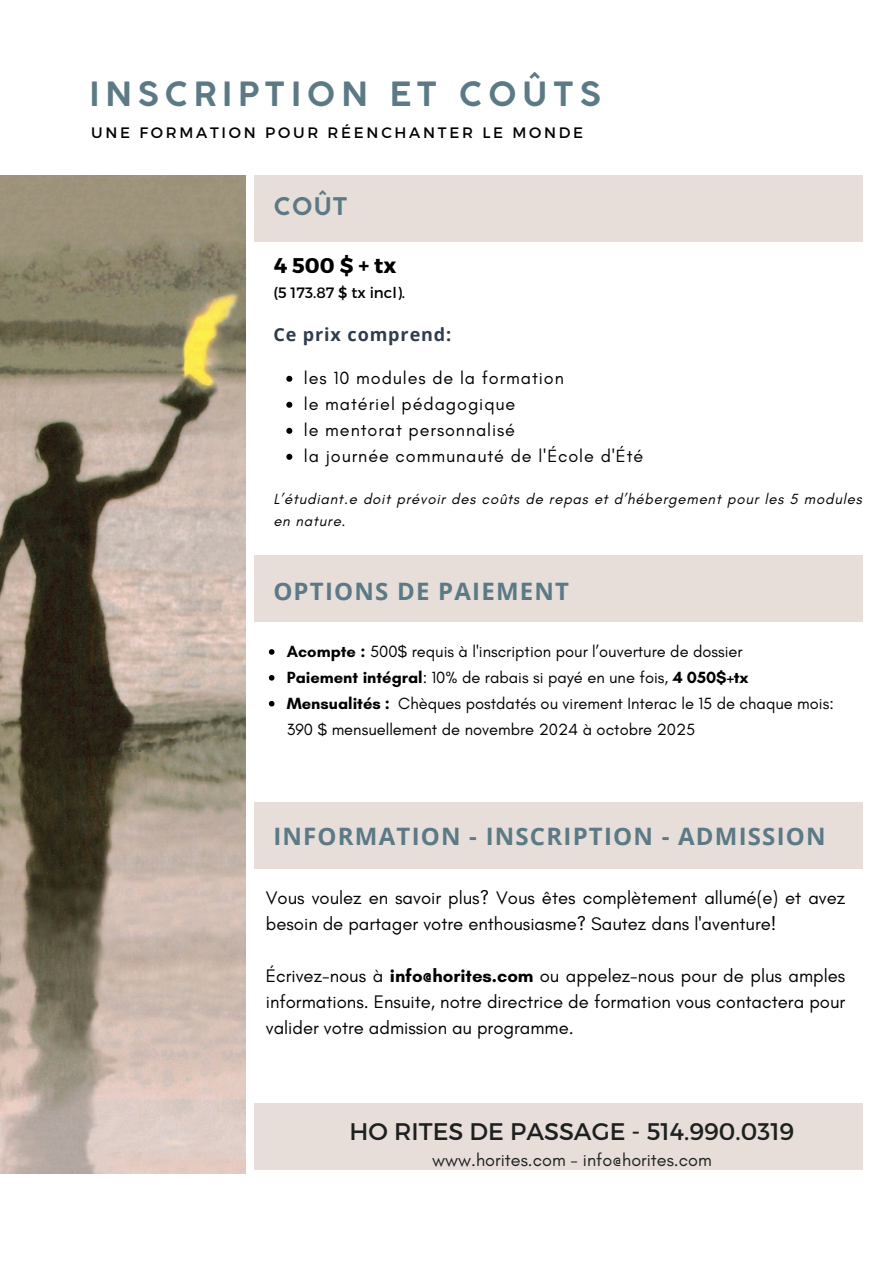
<style>
.page{position:relative;width:894px;height:1264px;background:#fff}
.page>*{position:absolute;margin:0;border:0;box-sizing:border-box;transform-origin:0 0}
.t1{font:700 33px "Coco Gothic";letter-spacing:.18em;color:#5b7a86}
.t2{font:700 24px "Open Sans";letter-spacing:.05em;color:#5b7a86}
.t3{font:24px "Montserrat";color:#1c2120}
.t4{font:700 24px "Coco Gothic";color:#5b7a86}
.t5{font:700 21.3px "Montserrat";color:#000}
.t6{font:18.45px/25.8px "Glacial Indifference";color:#000}
.t7{font:18px "Glacial Indifference";letter-spacing:.05em;color:#000}
.t8{font:18px "Glacial Indifference";color:#1c2120}
.t9{font:700 18px "Open Sans";letter-spacing:.05em;color:#2e3c4c}
.t10{font:16.5px "Glacial Indifference";color:#000}
.t11{font:15.15px "Montserrat";letter-spacing:.18em;color:#000}
.t12{font:italic 15px/22px "Glacial Indifference";letter-spacing:.05em;color:#000}
.t13{font:15px "Montserrat";color:#000}
.s1{font-weight:700}
</style>
<div class="page">
<img style="left:0;top:175px;width:245px;height:998px">
<div style="left:254px;top:175px;width:608px;height:66px;background:#e7ded9"></div>
<div style="left:254px;top:555px;width:608px;height:67px;background:#e7ded9"></div>
<div style="left:254px;top:802px;width:608px;height:66px;background:#e7ded9"></div>
<div style="left:254px;top:1103px;width:608px;height:66px;background:#e7ded9"></div>
<svg style="left:286px;top:376px;width:6px;height:6px"></svg>
<svg style="left:286px;top:402px;width:6px;height:6px"></svg>
<svg style="left:286px;top:428px;width:6px;height:6px"></svg>
<svg style="left:286px;top:454px;width:6px;height:6px"></svg>
<svg style="left:269px;top:649px;width:5px;height:5px"></svg>
<svg style="left:269px;top:675px;width:5px;height:5px"></svg>
<svg style="left:269px;top:701px;width:5px;height:5px"></svg>
<p class="t1" style="left:89px;top:81px;width:512px">INSCRIPTION ET COÛTS</p>
<p class="t11" style="left:91px;top:123px;width:493px">UNE FORMATION POUR RÉENCHANTER LE MONDE</p>
<p class="t4" style="left:274px;top:197px;width:75px">COÛT</p>
<p class="t5" style="left:274px;top:252px;width:124px">4500$+tx</p>
<h5 class="t13" style="left:273px;top:282px;width:133px">(5 173.87 $ tx incl).</h5>
<h6 class="t9" style="left:273px;top:321px;width:179px">Ce prix comprend:</h6>
<p class="t7" style="left:304px;top:366px;width:261px">les 10 modules de la formation</p>
<h2 class="t7" style="left:304px;top:392px;width:213px">le matériel pédagogique</h2>
<h3 class="t7" style="left:304px;top:418px;width:213px">le mentorat personnalisé</h3>
<p class="t7" style="left:304px;top:444px;width:341px">la journée communauté de l'École d'Été</p>
<h4 class="t12" style="left:273px;top:487px;width:589px">L’étudiant.e doit prévoir des coûts de repas et d’hébergement pour les 5 modules en nature.</h4>
<p class="t2" style="left:273px;top:574px;width:297px">OPTIONS DE PAIEMENT</p>
<h2 class="t10" style="left:287px;top:641px;width:457px"><span class="s1">Acompte :</span> 500$ requis à l'inscription pour l’ouverture de dossier</h2>
<p class="t10" style="left:287px;top:667px;width:462px"><span class="s1">Paiement intégral</span>: 10% de rabais si payé en une fois, <span class="s1">4 050$+tx</span></p>
<p class="t10" style="left:287px;top:693px;width:548px"><span class="s1">Mensualités :</span> Chèques postdatés ou virement Interac le 15 de chaque mois:</p>
<p class="t10" style="left:287px;top:719px;width:410px">390 $ mensuellement de novembre 2024 à octobre 2025</p>
<p class="t2" style="left:273px;top:819px;width:553px">INFORMATION - INSCRIPTION - ADMISSION</p>
<h2 class="t6" style="left:266px;top:885px;width:581px">Vous voulez en savoir plus? Vous êtes complètement allumé(e) et avez besoin de partager votre enthousiasme? Sautez dans l'aventure!</h2>
<h5 class="t6" style="left:266px;top:962px;width:581px;text-align:justify">Écrivez-nous à <span class="s1">info@horites.com</span> ou appelez-nous pour de plus amples informations. Ensuite, notre directrice de formation vous contactera pour valider votre admission au programme.</h5>
<h5 class="t3" style="left:349px;top:1115px;width:446px">HO RITES DE PASSAGE - 514.990.0319</h5>
<h5 class="t8" style="left:432px;top:1148px;width:281px">www.horites.com - info@horites.com</h5>
</div>
